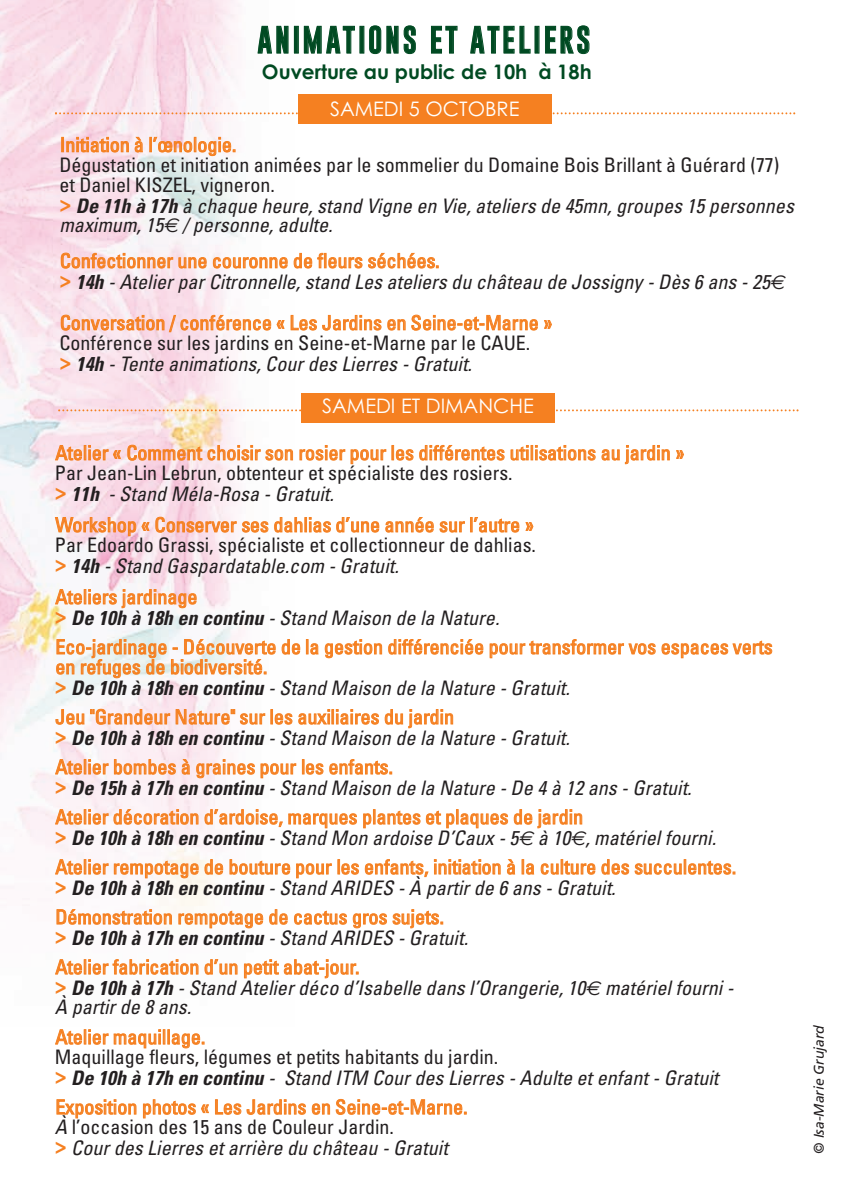
<style>
.page{position:relative;width:851px;height:1191px;background:#fff}
.page>*{position:absolute;margin:0;border:0;box-sizing:border-box;transform-origin:0 0}
.t1{font:28px "Gobold Lowplus";letter-spacing:.095em;color:#004a22}
.t2{font:condensed 20px/20.4px "Univers";color:#f58021}
.t3{font:condensed 20px/20.6px "Univers";color:#231f20}
.t4{font:italic condensed 20px/20.6px "Univers";letter-spacing:.005em;color:#231f20}
.t5{font:20px "Century Gothic";color:#fff}
.t6{font:700 20px "Century Gothic";color:#004a22}
.t7{font:italic 14px "Frutiger";color:#231f20}
.s1{font-family:"Century Gothic";font-weight:700;font-stretch:normal;color:#f58021}
.s2{font-weight:700;font-style:italic}
.s3{font-style:italic}
.s4{font-family:"Euro Sans";font-style:italic;font-stretch:normal}
.s5{font-style:normal;color:#f58021}
.s6{font-family:"Century Gothic";font-weight:700;font-style:normal;font-stretch:normal;color:#f58021}
.s7{font-weight:700}
.s8{font-family:"Euro Sans";font-stretch:normal}
.s9{font-family:"Century Gothic";font-weight:700;font-stretch:normal}
.s10{font-weight:700;font-style:italic;color:#231f20}
.s11{font-style:italic;color:#231f20}
.s12{font-family:"Euro Sans";font-style:italic;font-stretch:normal;color:#231f20}
.s13{color:#231f20}
</style>
<div class="page">
<img style="left:0;top:0;width:294px;height:929px">
<svg style="left:55px;top:112px;width:740px;height:2px"></svg>
<div style="left:298px;top:94px;width:253px;height:30px;background:#f58021"></div>
<svg style="left:58px;top:409px;width:740px;height:2px"></svg>
<div style="left:301px;top:393px;width:254px;height:30px;background:#f58021"></div>
<h1 class="t1" style="left:257px;top:27px;width:334px">ANIMATIONS ET ATELIERS</h1>
<p class="t6" style="left:262px;top:61px;width:331px">Ouverture au public de 10h à 18h</p>
<p class="t5" style="left:330px;top:97px;width:191px">SAMEDI 5 OCTOBRE</p>
<p class="t2" style="left:60px;top:136px;width:178px">Initiation à l’œnologie.</p>
<p class="t3" style="left:59px;top:156px;width:735px;line-height:20px">Dégustation et initiation animées par le sommelier du Domaine Bois Brillant à Guérard (77) et Daniel KISZEL, vigneron.<br><span class="s1">&gt;</span> <span class="s2">De 11h à 17h</span> <span class="s3">à chaque heure, stand Vigne en Vie, ateliers de 45mn, groupes 15 personnes maximum, 15</span><span class="s4">€</span> <span class="s3">/ personne, adulte.</span></p>
<p class="t4" style="left:59px;top:252px;width:727px"><span class="s5">Confectionner une couronne de fleurs séchées.<br></span><span class="s6">&gt;</span> <span class="s7">14h</span> - Atelier par Citronnelle, stand Les ateliers du château de Jossigny - Dès 6 ans - 25<span class="s8">€</span></p>
<p class="t2" style="left:60px;top:314px;width:493px">Conversation / conférence « Les Jardins en Seine-et-Marne »</p>
<p class="t3" style="left:59px;top:334px;width:472px">Conférence sur les jardins en Seine-et-Marne par le CAUE. <span class="s1">&gt;</span> <span class="s2">14h</span> <span class="s3">- Tente animations, Cour des Lierres - Gratuit.</span></p>
<p class="t5" style="left:322px;top:394px;width:213px">SAMEDI ET DIMANCHE</p>
<p class="t2" style="left:55px;top:444px;width:630px">Atelier « Comment choisir son rosier pour les différentes utilisations au jardin »</p>
<p class="t3" style="left:55px;top:464px;width:459px">Par Jean-Lin Lebrun, obtenteur et spécialiste des rosiers. <span class="s1">&gt;</span> <span class="s2">11h</span> <span class="s3">- Stand Méla-Rosa - Gratuit.</span></p>
<p class="t2" style="left:55px;top:516px;width:479px">Workshop « Conserver ses dahlias d’une année sur l’autre »</p>
<p class="t3" style="left:55px;top:536px;width:482px">Par Edoardo Grassi, spécialiste et collectionneur de dahlias. <span class="s1">&gt;</span> <span class="s2">14h</span> <span class="s3">- Stand Gaspardatable.com - Gratuit.</span></p>
<p class="t4" style="left:55px;top:588px;width:446px"><span class="s5">Ateliers jardinage<br></span><span class="s6">&gt;</span> <span class="s7">De 10h à 18h en continu</span> - Stand Maison de la Nature.</p>
<p class="t2" style="left:55px;top:638px;width:719px">Eco-jardinage - Découverte de la gestion différenciée pour transformer vos espaces verts en refuges de biodiversité.<br><span class="s9">&gt;</span> <span class="s10">De 10h à 18h en continu</span> <span class="s11">- Stand Maison de la Nature - Gratuit.</span></p>
<p class="t2" style="left:55px;top:708px;width:516px">Jeu "Grandeur Nature" sur les auxiliaires du jardin<br><span class="s9">&gt;</span> <span class="s10">De 10h à 18h en continu</span> <span class="s11">- Stand Maison de la Nature - Gratuit.</span></p>
<p class="t4" style="left:55px;top:758px;width:638px"><span class="s5">Atelier bombes à graines pour les enfants.<br></span><span class="s6">&gt;</span> <span class="s7">De 15h à 17h en continu</span> - Stand Maison de la Nature - De 4 à 12 ans - Gratuit.</p>
<p class="t2" style="left:55px;top:808px;width:662px">Atelier décoration d’ardoise, marques plantes et plaques de jardin<br><span class="s9">&gt;</span> <span class="s10">De 10h à 18h en continu</span> <span class="s11">- Stand Mon ardoise D’Caux - 5</span><span class="s12">€</span> <span class="s11">à 10</span><span class="s12">€</span><span class="s11">, matériel fourni.</span></p>
<p class="t2" style="left:55px;top:858px;width:682px">Atelier rempotage de bouture pour les enfants, initiation à la culture des succulentes. <span class="s9">&gt;</span> <span class="s10">De 10h à 18h en continu</span> <span class="s11">- Stand ARIDES - À partir de 6 ans - Gratuit.</span></p>
<p class="t2" style="left:55px;top:908px;width:414px">Démonstration rempotage de cactus gros sujets.<br><span class="s9">&gt;</span> <span class="s10">De 10h à 17h en continu</span> <span class="s11">- Stand ARIDES - Gratuit.</span></p>
<p class="t4" style="left:55px;top:958px;width:680px;line-height:20px"><span class="s5">Atelier fabrication d’un petit abat-jour.<br></span><span class="s6">&gt;</span> <span class="s7">De 10h à 17h</span> - Stand Atelier déco d’Isabelle dans l’Orangerie, 10<span class="s8">€</span> matériel fourni -<br>À partir de 8 ans.</p>
<p class="t2" style="left:55px;top:1028px;width:151px">Atelier maquillage.</p>
<p class="t3" style="left:55px;top:1048px;width:665px">Maquillage fleurs, légumes et petits habitants du jardin.<br><span class="s1">&gt;</span> <span class="s2">De 10h à 17h en continu</span> <span class="s3">- Stand ITM Cour des Lierres - Adulte et enfant - Gratuit</span></p>
<p class="t2" style="left:55px;top:1098px;width:414px">Exposition photos « Les Jardins en Seine-et-Marne.<br><span class="s11">À</span> <span class="s13">l’occasion des 15 ans de Couleur Jardin.<br></span><span class="s9">&gt;</span> <span class="s11">Cour des Lierres et arrière du château - Gratuit</span></p>
<p class="t7" style="left:813px;top:1153px;width:130px;rotate:-90deg">© Isa-Marie Grujard</p>
</div>
